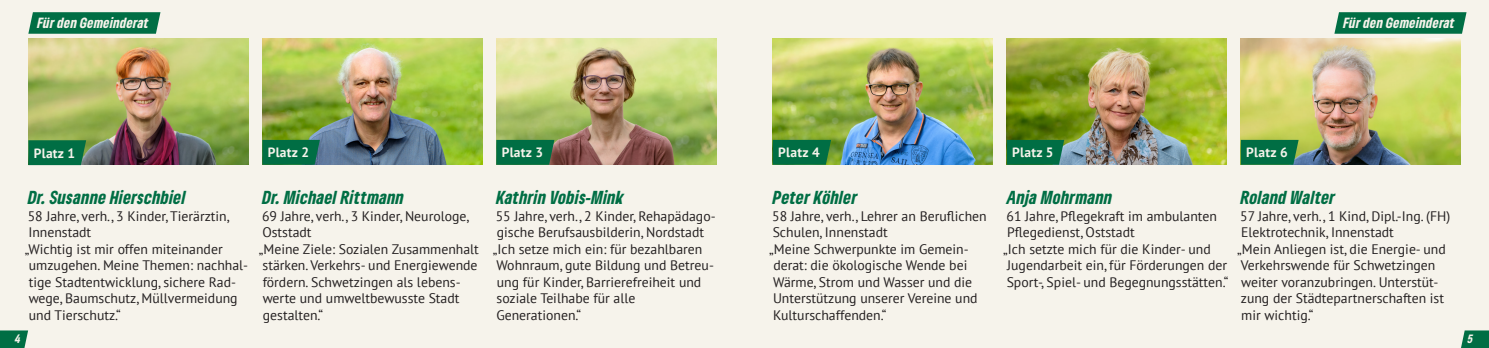
<style>
.page{position:relative;width:1489px;height:348px;background:#fff}
.page>*{position:absolute;margin:0;border:0;box-sizing:border-box;transform-origin:0 0}
.t1{font:italic 900 condensed 17.5px "Gruene Type";letter-spacing:.02em;color:#006e44}
.Fließtext_schwarz{font:13.75px/16.5px "PT Sans";color:#231f20}
.t2{font:italic 900 condensed 13.75px "Gruene Type";letter-spacing:.025em;color:#f6f3eb}
.t3{font:700 13.5px "PT Sans";letter-spacing:.02em;color:#f6f3eb}
.t4{font:italic 900 condensed 11.25px "Gruene Type";color:#f6f3eb}
</style>
<div class="page">
<div style="left:0;top:0;width:744px;height:347px;background:#f6f3eb"></div>
<div style="left:744px;top:0;width:744px;height:347px;background:#f6f3eb"></div>
<svg style="left:1461px;top:330px;width:27px;height:17px"></svg>
<svg style="left:0;top:330px;width:28px;height:17px"></svg>
<img style="left:772px;top:39px;width:220px;height:125px">
<img style="left:1240px;top:39px;width:220px;height:125px">
<img style="left:1006px;top:39px;width:220px;height:125px">
<img style="left:28px;top:39px;width:220px;height:125px">
<img style="left:496px;top:39px;width:220px;height:125px">
<img style="left:262px;top:39px;width:220px;height:125px">
<svg style="left:262px;top:140px;width:58px;height:24px"></svg>
<svg style="left:1006px;top:140px;width:58px;height:24px"></svg>
<svg style="left:496px;top:140px;width:58px;height:24px"></svg>
<svg style="left:1240px;top:140px;width:58px;height:24px"></svg>
<svg style="left:28px;top:140px;width:58px;height:25px"></svg>
<svg style="left:772px;top:140px;width:59px;height:24px"></svg>
<svg style="left:28px;top:12px;width:132px;height:22px;background:#0d754c"></svg>
<svg style="left:1334px;top:12px;width:132px;height:22px;background:#0d754c"></svg>
<p class="t2" style="left:38px;top:14px;width:113px">Für den Gemeinderat</p>
<p class="t2" style="left:1343px;top:14px;width:113px">Für den Gemeinderat</p>
<p class="t3" style="left:34px;top:144px;width:43px">Platz 1</p>
<p class="t3" style="left:268px;top:143px;width:43px">Platz 2</p>
<p class="t3" style="left:501px;top:143px;width:43px">Platz 3</p>
<p class="t3" style="left:778px;top:143px;width:43px">Platz 4</p>
<p class="t3" style="left:1012px;top:143px;width:43px">Platz 5</p>
<p class="t3" style="left:1246px;top:143px;width:43px">Platz 6</p>
<p class="t1" style="left:28px;top:185px;width:159px">Dr. Susanne Hierschbiel</p>
<p class="t1" style="left:262px;top:185px;width:143px">Dr. Michael Rittmann</p>
<p class="t1" style="left:496px;top:185px;width:129px">Kathrin Vobis-Mink</p>
<p class="Fließtext_schwarz" style="left:28px;top:207px;width:203px">58 Jahre, verh., 3 Kinder, Tierärztin,<br>Innenstadt</p>
<p class="Fließtext_schwarz" style="left:25px;top:240px;width:225px">„Wichtig ist mir offen miteinander umzugehen. Meine Themen: nachhal&shy;tige Stadtentwicklung, sichere Rad&shy;wege, Baumschutz, Müllvermeidung und Tierschutz.“</p>
<p class="Fließtext_schwarz" style="left:262px;top:207px;width:208px">69 Jahre, verh., 3 Kinder, Neurologe,</p>
<p class="Fließtext_schwarz" style="left:262px;top:223px;width:51px">Oststadt</p>
<p class="Fließtext_schwarz" style="left:259px;top:240px;width:221px">„Meine Ziele: Sozialen Zusammenhalt stärken. Verkehrs- und Energiewende fördern. Schwetzingen als lebens&shy;werte und umweltbewusste Stadt gestalten.“</p>
<p class="Fließtext_schwarz" style="left:495px;top:207px;width:221px">55 Jahre, verh., 2 Kinder, Rehapädago&shy;gische Berufsausbilderin, Nordstadt</p>
<p class="Fließtext_schwarz" style="left:493px;top:240px;width:223px">„Ich setze mich ein: für bezahlbaren Wohnraum, gute Bildung und Betreu&shy;ung für Kinder, Barrierefreiheit und soziale Teilhabe für alle</p>
<p class="Fließtext_schwarz" style="left:496px;top:306px;width:86px">Generationen.“</p>
<p class="t1" style="left:772px;top:185px;width:86px">Peter Köhler</p>
<p class="t1" style="left:1006px;top:185px;width:107px">Anja Mohrmann</p>
<p class="t1" style="left:1240px;top:185px;width:96px">Roland Walter</p>
<p class="Fließtext_schwarz" style="left:772px;top:207px;width:216px">58 Jahre, verh., Lehrer an Beruflichen<br>Schulen, Innenstadt</p>
<p class="Fließtext_schwarz" style="left:769px;top:240px;width:210px">„Meine Schwerpunkte im Gemein&shy;derat: die ökologische Wende bei<br>Wärme, Strom und Wasser und die<br>Unterstützung unserer Vereine und<br>Kulturschaffenden.“</p>
<p class="Fließtext_schwarz" style="left:1006px;top:207px;width:212px">61 Jahre, Pflegekraft im ambulanten<br>Pflegedienst, Oststadt</p>
<p class="Fließtext_schwarz" style="left:1003px;top:240px;width:226px">„Ich setzte mich für die Kinder- und<br>Jugendarbeit ein, für Förderungen der<br>Sport-, Spiel- und Begegnungsstätten.“</p>
<p class="Fließtext_schwarz" style="left:1240px;top:207px;width:212px">57 Jahre, verh., 1 Kind, Dipl.-Ing. (FH)<br>Elektrotechnik, Innenstadt</p>
<p class="Fließtext_schwarz" style="left:1237px;top:240px;width:210px">„Mein Anliegen ist, die Energie- und<br>Verkehrswende für Schwetzingen weiter voranzubringen. Unterstüt&shy;zung der Städtepartnerschaften ist mir wichtig.“</p>
<p class="t4" style="left:15px;top:331px;width:7px">4</p>
<p class="t4" style="left:1467px;top:331px;width:7px">5</p>
</div>
